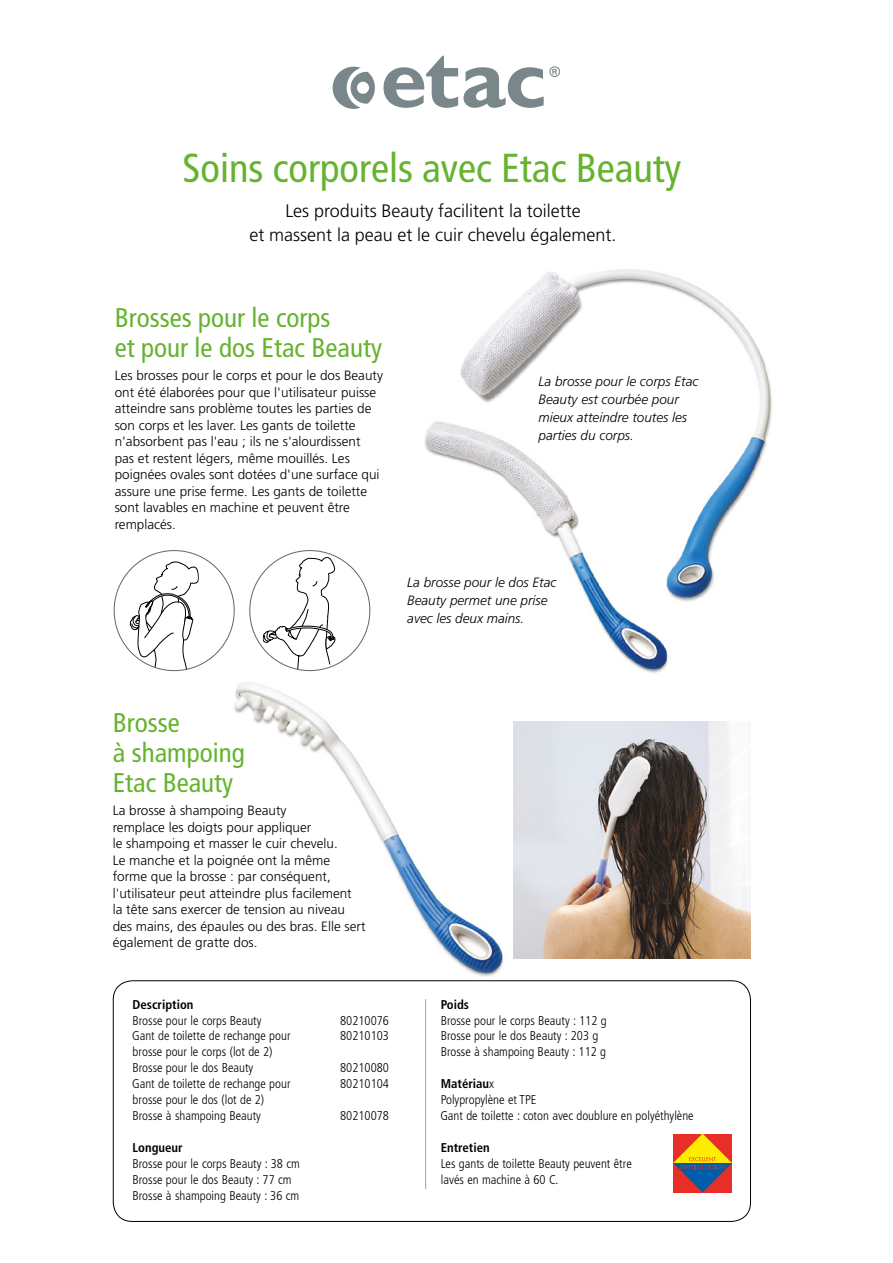
<style>
.page{position:relative;width:893px;height:1263px;background:#fff}
.page>*{position:absolute;margin:0;border:0;box-sizing:border-box;transform-origin:0 0}
.t1{font:condensed 40.5px "Frutiger LT Pro";color:#65b32e}
.t2{font:condensed 27px/30px "Frutiger LT Pro";color:#65b32e}
.t3{font:300 18px/24px "Frutiger LT Pro";color:#000;text-align:center}
.t4{font:300 13.5px/16.5px "Frutiger LT Pro";color:#000}
.t5{font:italic 300 13.5px/18px "Frutiger LT Pro";color:#000}
.t6{font:300 condensed 12.75px/15.9px "Frutiger LT Pro";color:#000}
.t7{font:700 condensed 12.75px "Frutiger LT Pro";color:#000}
.s1{font-weight:700}
</style>
<div class="page">
<svg style="left:383px;top:56px;width:177px;height:52px"></svg>
<svg style="left:333px;top:67px;width:42px;height:42px"></svg>
<img style="left:234px;top:682px;width:283px;height:294px">
<img style="left:418px;top:269px;width:354px;height:415px">
<hr style="left:425px;top:999px;width:1px;height:190px;background:#a1a5a7">
<div style="left:113px;top:980px;width:638px;height:241px;border:1px solid #000;border-radius:19px"></div>
<svg style="left:263px;top:557px;width:107px;height:114px"></svg>
<svg style="left:114px;top:555px;width:85px;height:115px"></svg>
<svg style="left:673px;top:1133px;width:59px;height:59px"></svg>
<img style="left:514px;top:721px;width:237px;height:237px">
<h1 class="t1" style="left:183px;top:145px;width:500px">Soins corporels avec Etac Beauty</h1>
<h3 class="t3" style="left:250px;top:199px;width:369px">Les produits Beauty facilitent la toilette<br>et massent la peau et le cuir chevelu également.</h3>
<h2 class="t2" style="left:115px;top:303px;width:269px">Brosses pour le corps<br>et pour le dos Etac Beauty</h2>
<p class="t4" style="left:115px;top:367px;width:270px">Les brosses pour le corps et pour le dos Beauty ont été élaborées pour que l'utilisateur puisse atteindre sans problème toutes les parties de son corps et les laver. Les gants de toilette n'absorbent pas l'eau ; ils ne s'alourdissent pas et restent légers, même mouillés. Les poignées ovales sont dotées d'une surface qui assure une prise ferme. Les gants de toilette sont lavables en machine et peuvent être remplacés.</p>
<p class="t5" style="left:539px;top:373px;width:161px">La brosse pour le corps Etac<br>Beauty est courbée pour mieux atteindre toutes les parties du corps.</p>
<p class="t5" style="left:407px;top:574px;width:151px">La brosse pour le dos Etac<br>Beauty permet une prise avec les deux mains.</p>
<h2 class="t2" style="left:113px;top:708px;width:133px">Brosse<br>à shampoing<br>Etac Beauty</h2>
<p class="t4" style="left:113px;top:802px;width:254px">La brosse à shampoing Beauty<br>remplace les doigts pour appliquer<br>le shampoing et masser le cuir chevelu.<br>Le manche et la poignée ont la même forme que la brosse : par conséquent, l'utilisateur peut atteindre plus facilement<br>la tête sans exercer de tension au niveau des mains, des épaules ou des bras. Elle sert également de gratte dos.</p>
<p class="t7" style="left:133px;top:996px;width:62px">Description</p>
<p class="t6" style="left:132px;top:1012px;width:131px">Brosse pour le corps Beauty</p>
<p class="t6" style="left:340px;top:1012px;width:50px">80210076</p>
<p class="t6" style="left:132px;top:1028px;width:160px">Gant de toilette de rechange pour</p>
<p class="t6" style="left:340px;top:1028px;width:50px">80210103</p>
<p class="t6" style="left:132px;top:1044px;width:142px">brosse pour le corps (lot de 2)<br>Brosse pour le dos Beauty</p>
<p class="t6" style="left:340px;top:1060px;width:50px">80210080</p>
<p class="t6" style="left:132px;top:1076px;width:160px">Gant de toilette de rechange pour</p>
<p class="t6" style="left:340px;top:1076px;width:50px">80210104</p>
<p class="t6" style="left:132px;top:1092px;width:133px">brosse pour le dos (lot de 2)<br>Brosse à shampoing Beauty</p>
<p class="t6" style="left:340px;top:1108px;width:50px">80210078</p>
<p class="t7" style="left:133px;top:1140px;width:52px">Longueur</p>
<p class="t6" style="left:132px;top:1155px;width:169px">Brosse pour le corps Beauty : 38 cm<br>Brosse pour le dos Beauty : 77 cm<br>Brosse à shampoing Beauty : 36 cm</p>
<p class="t7" style="left:441px;top:996px;width:30px">Poids</p>
<p class="t6" style="left:441px;top:1012px;width:168px">Brosse pour le corps Beauty : 112 g<br>Brosse pour le dos Beauty : 203 g<br>Brosse à shampoing Beauty : 112 g</p>
<p class="t6" style="left:440px;top:1076px;width:255px"><span class="s1">Matériau</span>x<br>Polypropylène et TPE<br>Gant de toilette : coton avec doublure en polyéthylène</p>
<p class="t7" style="left:441px;top:1140px;width:50px">Entretien</p>
<p class="t6" style="left:441px;top:1155px;width:193px">Les gants de toilette Beauty peuvent être lavés en machine à 60 C.</p>
</div>
